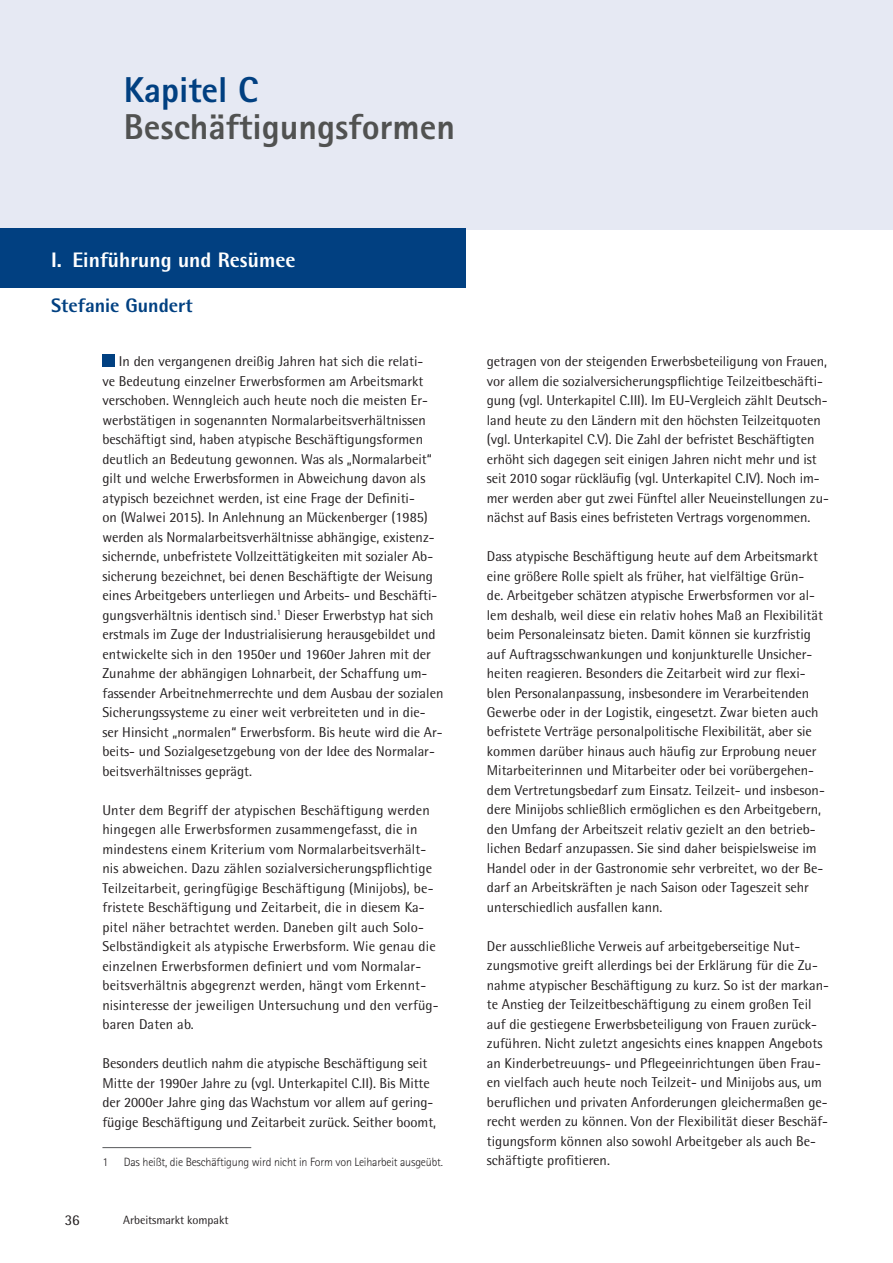
<style>
.page{position:relative;width:893px;height:1263px;background:#fff}
.page>*{position:absolute;margin:0;border:0;box-sizing:border-box;transform-origin:0 0}
.t1{font:800 36px "Rotis Sans Serif";color:#515251}
.t2{font:800 36px "Rotis Sans Serif";color:#014081}
.t3{font:800 21px "Rotis Semi Sans";color:#fff}
.t4{font:800 19.5px "Rotis Semi Sans";color:#014081}
.t5{font:15px "Rotis Semi Sans";color:#231f20}
.t6{font:14.25px/19.5px "Rotis Semi Sans";color:#231f20}
.t7{font:300 12px "Rotis Sans Serif";letter-spacing:-.015em;color:#231f20}
.t8{font:12px "Rotis Semi Sans";letter-spacing:-.005em;color:#231f20}
</style>
<div class="page">
<div style="left:0;top:0;width:893px;height:229px;background:#e6e9f3"></div>
<div style="left:102px;top:354px;width:13px;height:13px;background:#014081"></div>
<hr style="left:102px;top:1147px;width:149px;height:1px;background:#57585a">
<div style="left:0;top:228px;width:466px;height:60px;background:#014081"></div>
<h1 class="t2" style="left:124px;top:77px;width:136px">Kapitel C</h1>
<h1 class="t1" style="left:124px;top:114px;width:333px">Beschäftigungsformen</h1>
<h2 class="t3" style="left:51px;top:252px;width:246px">I. Einführung und Resümee</h2>
<h3 class="t4" style="left:51px;top:298px;width:143px">Stefanie Gundert</h3>
<p class="t6" style="left:102px;top:353px;width:343px;text-indent:16px">In den vergangenen dreißig Jahren hat sich die relati-<br>ve Bedeutung einzelner Erwerbsformen am Arbeitsmarkt verschoben. Wenngleich auch heute noch die meisten Er&shy;werbstätigen in sogenannten Normalarbeitsverhältnissen beschäftigt sind, haben atypische Beschäftigungsformen deutlich an Bedeutung gewonnen. Was als „Normalarbeit“ gilt und welche Erwerbsformen in Abweichung davon als atypisch bezeichnet werden, ist eine Frage der Definiti-<br>on (Walwei 2015). In Anlehnung an Mückenberger (1985) werden als Normalarbeitsverhältnisse abhängige, existenz&shy;sichernde, unbefristete Vollzeittätigkeiten mit sozialer Ab&shy;sicherung bezeichnet, bei denen Beschäftigte der Weisung eines Arbeitgebers unterliegen und Arbeits- und Beschäfti&shy;gungsverhältnis identisch sind.<sup>1</sup> Dieser Erwerbstyp hat sich erstmals im Zuge der Industrialisierung herausgebildet und entwickelte sich in den 1950er und 1960er Jahren mit der Zunahme der abhängigen Lohnarbeit, der Schaffung um&shy;fassender Arbeitnehmerrechte und dem Ausbau der sozialen Sicherungssysteme zu einer weit verbreiteten und in die&shy;ser Hinsicht „normalen“ Erwerbsform. Bis heute wird die Ar&shy;beits- und Sozialgesetzgebung von der Idee des Normalar&shy;beitsverhältnisses geprägt.</p>
<p class="t6" style="left:102px;top:801px;width:338px">Unter dem Begriff der atypischen Beschäftigung werden hingegen alle Erwerbsformen zusammengefasst, die in mindestens einem Kriterium vom Normalarbeitsverhält&shy;nis abweichen. Dazu zählen sozialversicherungspflichtige Teilzeitarbeit, geringfügige Beschäftigung (Minijobs), be&shy;fristete Beschäftigung und Zeitarbeit, die in diesem Ka&shy;pitel näher betrachtet werden. Daneben gilt auch Solo-Selbständigkeit als atypische Erwerbsform. Wie genau die einzelnen Erwerbsformen definiert und vom Normalar&shy;beitsverhältnis abgegrenzt werden, hängt vom Erkennt&shy;nisinteresse der jeweiligen Untersuchung und den verfüg&shy;baren Daten ab.</p>
<p class="t6" style="left:102px;top:1055px;width:335px">Besonders deutlich nahm die atypische Beschäftigung seit Mitte der 1990er Jahre zu (vgl. Unterkapitel C.II). Bis Mitte der 2000er Jahre ging das Wachstum vor allem auf gering&shy;fügige Beschäftigung und Zeitarbeit zurück. Seither boomt,</p>
<p class="t7" style="left:102px;top:1158px;width:7px">1</p>
<p class="t7" style="left:124px;top:1158px;width:321px">Das heißt, die Beschäftigung wird nicht in Form von Leiharbeit ausgeübt.</p>
<p class="t5" style="left:65px;top:1214px;width:16px">36</p>
<p class="t8" style="left:123px;top:1216px;width:107px">Arbeitsmarkt kompakt</p>
<p class="t6" style="left:487px;top:353px;width:343px">getragen von der steigenden Erwerbsbeteiligung von Frauen, vor allem die sozialversicherungspflichtige Teilzeitbeschäfti&shy;gung (vgl. Unterkapitel C.III). Im EU-Vergleich zählt Deutsch&shy;land heute zu den Ländern mit den höchsten Teilzeitquoten (vgl. Unterkapitel C.V). Die Zahl der befristet Beschäftigten erhöht sich dagegen seit einigen Jahren nicht mehr und ist seit 2010 sogar rückläufig (vgl. Unterkapitel C.IV). Noch im&shy;mer werden aber gut zwei Fünftel aller Neueinstellungen zu&shy;nächst auf Basis eines befristeten Vertrags vorgenommen.</p>
<p class="t6" style="left:487px;top:548px;width:339px">Dass atypische Beschäftigung heute auf dem Arbeitsmarkt eine größere Rolle spielt als früher, hat vielfältige Grün-<br>de. Arbeitgeber schätzen atypische Erwerbsformen vor al&shy;lem deshalb, weil diese ein relativ hohes Maß an Flexibilität beim Personaleinsatz bieten. Damit können sie kurzfristig auf Auftragsschwankungen und konjunkturelle Unsicher&shy;heiten reagieren. Besonders die Zeitarbeit wird zur flexi&shy;blen Personalanpassung, insbesondere im Verarbeitenden Gewerbe oder in der Logistik, eingesetzt. Zwar bieten auch befristete Verträge personalpolitische Flexibilität, aber sie kommen darüber hinaus auch häufig zur Erprobung neuer Mitarbeiterinnen und Mitarbeiter oder bei vorübergehen&shy;dem Vertretungsbedarf zum Einsatz. Teilzeit- und insbeson&shy;dere Minijobs schließlich ermöglichen es den Arbeitgebern, den Umfang der Arbeitszeit relativ gezielt an den betrieb&shy;lichen Bedarf anzupassen. Sie sind daher beispielsweise im Handel oder in der Gastronomie sehr verbreitet, wo der Be&shy;darf an Arbeitskräften je nach Saison oder Tageszeit sehr unterschiedlich ausfallen kann.</p>
<p class="t6" style="left:487px;top:938px;width:344px">Der ausschließliche Verweis auf arbeitgeberseitige Nut&shy;zungsmotive greift allerdings bei der Erklärung für die Zu&shy;nahme atypischer Beschäftigung zu kurz. So ist der markan&shy;te Anstieg der Teilzeitbeschäftigung zu einem großen Teil auf die gestiegene Erwerbsbeteiligung von Frauen zurück&shy;zuführen. Nicht zuletzt angesichts eines knappen Angebots an Kinderbetreuungs- und Pflegeeinrichtungen üben Frau&shy;en vielfach auch heute noch Teilzeit- und Minijobs aus, um beruflichen und privaten Anforderungen gleichermaßen ge&shy;recht werden zu können. Von der Flexibilität dieser Beschäf&shy;tigungsform können also sowohl Arbeitgeber als auch Be&shy;schäftigte profitieren.</p>
</div>
